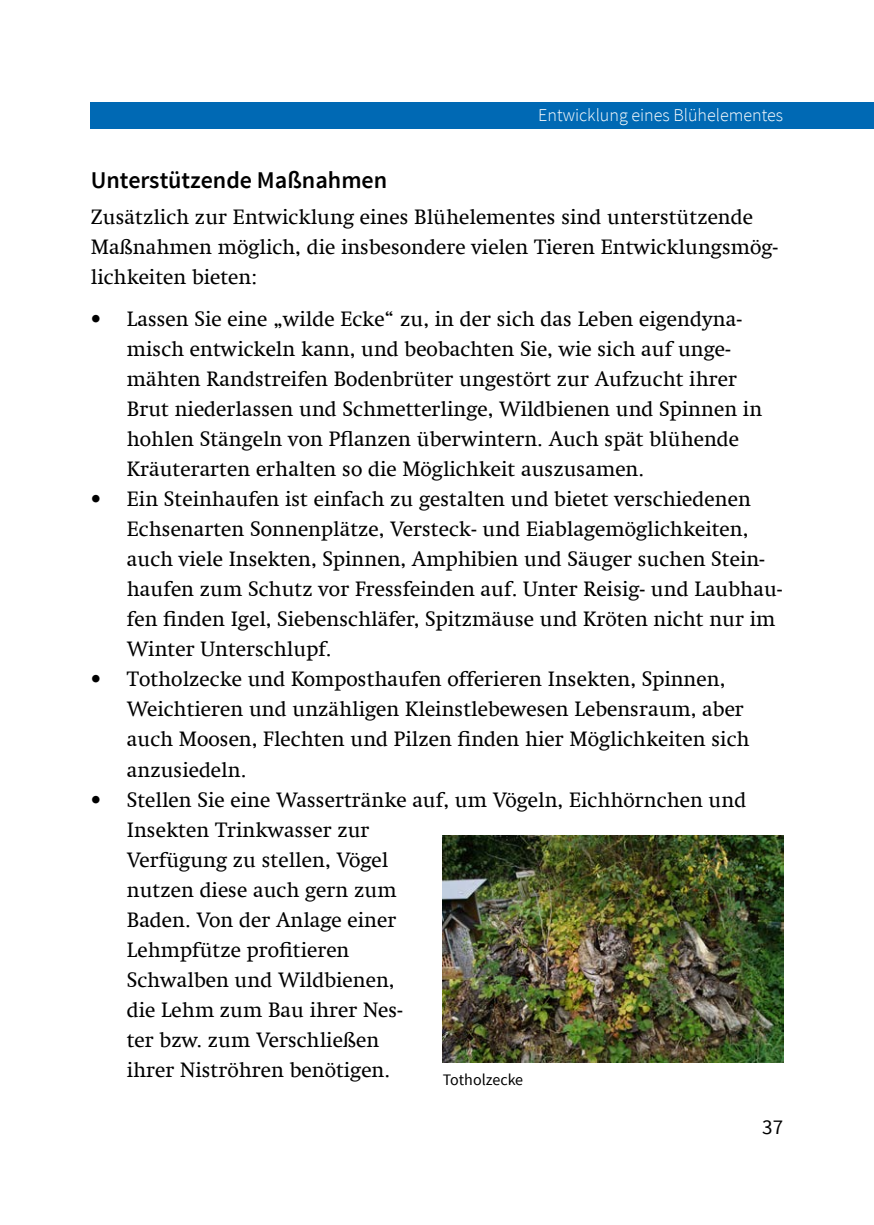
<style>
.page{position:relative;width:874px;height:1225px;background:#fff}
.page>*{position:absolute;margin:0;border:0;box-sizing:border-box;transform-origin:0 0}
.t1{font:600 24px "Source Sans Pro";color:#000}
.t2{font:21px/30px "Swift Com";color:#000}
.t3{font:21px "Source Sans Pro";color:#000}
.t4{font:300 18px "Source Sans Pro";color:#fff}
.t5{font:16px "Source Sans Pro";color:#000}
</style>
<div class="page">
<div style="left:91px;top:102px;width:782px;height:27px;background:#0069b4"></div>
<img style="left:442px;top:836px;width:340px;height:226px">
<p class="t4" style="left:538px;top:104px;width:246px">Entwicklung eines Blühelementes</p>
<p class="t1" style="left:91px;top:165px;width:298px">Unterstützende Maßnahmen</p>
<p class="t2" style="left:91px;top:202px;width:688px">Zusätzlich zur Entwicklung eines Blühelementes sind unterstützende<br>Maßnahmen möglich, die insbesondere vielen Tieren Entwicklungsmög&shy;lichkeiten bieten:</p>
<p class="t2" style="left:127px;top:304px;width:636px;text-indent:-36px">• Lassen Sie eine „wilde Ecke“ zu, in der sich das Leben eigendyna&shy;misch entwickeln kann, und beobachten Sie, wie sich auf unge&shy;mähten Randstreifen Bodenbrüter ungestört zur Aufzucht ihrer Brut niederlassen und Schmetterlinge, Wildbienen und Spinnen in hohlen Stängeln von Pflanzen überwintern. Auch spät blühende Kräuterarten erhalten so die Möglichkeit auszusamen.</p>
<p class="t2" style="left:127px;top:484px;width:657px;text-indent:-36px">• Ein Steinhaufen ist einfach zu gestalten und bietet verschiedenen Echsenarten Sonnenplätze, Versteck- und Eiablagemöglichkeiten, auch viele Insekten, Spinnen, Amphibien und Säuger suchen Stein&shy;haufen zum Schutz vor Fressfeinden auf. Unter Reisig- und Laubhau&shy;fen finden Igel, Siebenschläfer, Spitzmäuse und Kröten nicht nur im Winter Unterschlupf.</p>
<p class="t2" style="left:127px;top:664px;width:624px;text-indent:-36px">• Totholzecke und Komposthaufen offerieren Insekten, Spinnen, Weichtieren und unzähligen Kleinstlebewesen Lebensraum, aber auch Moosen, Flechten und Pilzen finden hier Möglichkeiten sich anzusiedeln.</p>
<p class="t2" style="left:127px;top:784px;width:620px;text-indent:-36px">• Stellen Sie eine Wassertränke auf, um Vögeln, Eichhörnchen und<br>Insekten Trinkwasser zur<br>Verfügung zu stellen, Vögel<br>nutzen diese auch gern zum<br>Baden. Von der Anlage einer<br>Lehmpfütze profitieren<br>Schwalben und Wildbienen,<br>die Lehm zum Bau ihrer Nes-<br>ter bzw. zum Verschließen<br>ihrer Niströhren benötigen.</p>
<p class="t5" style="left:442px;top:1069px;width:82px">Totholzecke</p>
<p class="t3" style="left:761px;top:1114px;width:22px">37</p>
</div>
